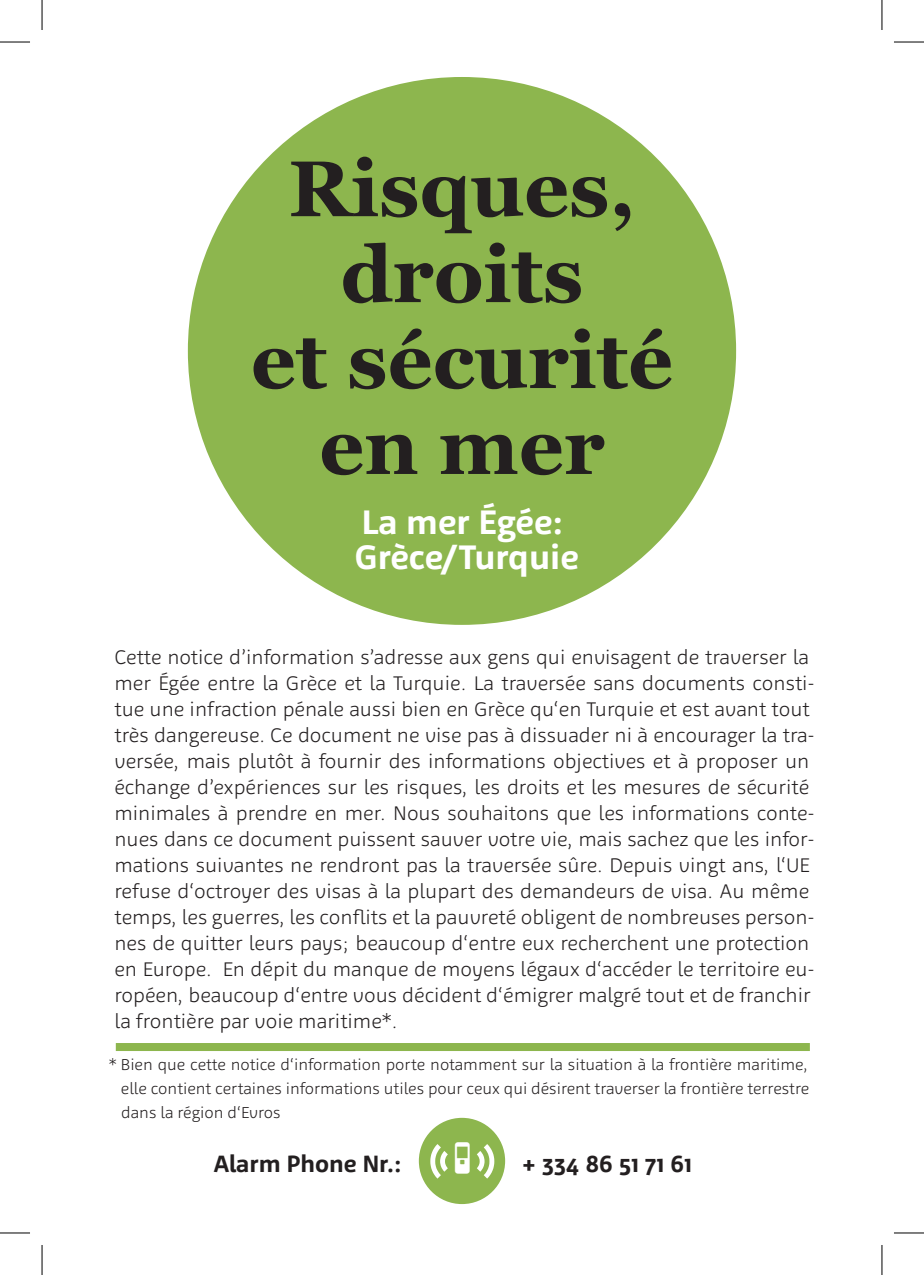
<style>
.page{position:relative;width:924px;height:1275px;background:#fff}
.page>*{position:absolute;margin:0;border:0;box-sizing:border-box;transform-origin:0 0}
.t1{font:700 78.8px/85.8px "Georgia";color:#231f20;text-align:center}
.t2{font:35.2px "Sosa";color:#fff}
.t3{font:700 34.6px/34.6px "Agile";color:#fff}
.t4{font:700 24px "Agile";color:#231f20}
.t5{font:300 20px/26px "Agile";color:#231f20}
.t6{font:300 16px/24px "Agile";color:#231f20;text-align:justify}
</style>
<div class="page">
<div style="left:188px;top:77px;width:547px;height:548px;background:#8db64e;border-radius:50%"></div>
<div style="left:116px;top:1043px;width:693px;height:8px;background:#8db64e"></div>
<div style="left:418px;top:1117px;width:87px;height:87px;background:#8db64e;border-radius:50%"></div>
<svg style="left:477px;top:1144px;width:17px;height:34px"></svg>
<svg style="left:430px;top:1144px;width:17px;height:34px"></svg>
<hr style="left:0;top:42px;width:30px;height:1px;background:#000">
<hr style="left:893px;top:42px;width:30px;height:1px;background:#000">
<hr style="left:0;top:1232px;width:30px;height:1px;background:#000">
<hr style="left:893px;top:1232px;width:30px;height:1px;background:#000">
<hr style="left:42px;top:0;width:1px;height:30px;background:#000">
<hr style="left:42px;top:1245px;width:1px;height:30px;background:#000">
<hr style="left:881px;top:0;width:1px;height:30px;background:#000">
<hr style="left:881px;top:1245px;width:1px;height:30px;background:#000">
<h1 class="t1" style="left:251px;top:146px;width:423px">Risques, droits<br>et sécurité en mer</h1>
<h3 class="t3" style="left:355px;top:505px;width:225px">La mer Égée:<br>Grèce/Turquie</h3>
<p class="t5" style="left:114px;top:644px;width:701px">Cette notice d’information s’adresse aux gens qui envisagent de traverser la mer Égée entre la Grèce et la Turquie. La traversée sans documents consti&shy;tue une infraction pénale aussi bien en Grèce qu‘en Turquie et est avant tout très dangereuse. Ce document ne vise pas à dissuader ni à encourager la tra&shy;versée, mais plutôt à fournir des informations objectives et à proposer un échange d’expériences sur les risques, les droits et les mesures de sécurité minimales à prendre en mer. Nous souhaitons que les informations conte&shy;nues dans ce document puissent sauver votre vie, mais sachez que les infor&shy;mations suivantes ne rendront pas la traversée sûre. Depuis vingt ans, l‘UE refuse d‘octroyer des visas à la plupart des demandeurs de visa. Au même temps, les guerres, les conflits et la pauvreté obligent de nombreuses person&shy;nes de quitter leurs pays; beaucoup d‘entre eux recherchent une protection en Europe. En dépit du manque de moyens légaux d‘accéder le territoire eu&shy;ropéen, beaucoup d‘entre vous décident d‘émigrer malgré tout et de franchir la frontière par voie maritime*.</p>
<p class="t6" style="left:121px;top:1052px;width:689px;text-indent:-12px">* Bien que cette notice d‘information porte notamment sur la situation à la frontière maritime, elle contient certaines informations utiles pour ceux qui désirent traverser la frontière terrestre dans la région d‘Evros</p>
<p class="t4" style="left:213px;top:1149px;width:189px">Alarm Phone Nr.:</p>
<p class="t4" style="left:521px;top:1149px;width:172px">+ 334 86 51 71 61</p>
<h2 class="t2" style="left:444px;top:1139px;width:37px">/</h2>
</div>
